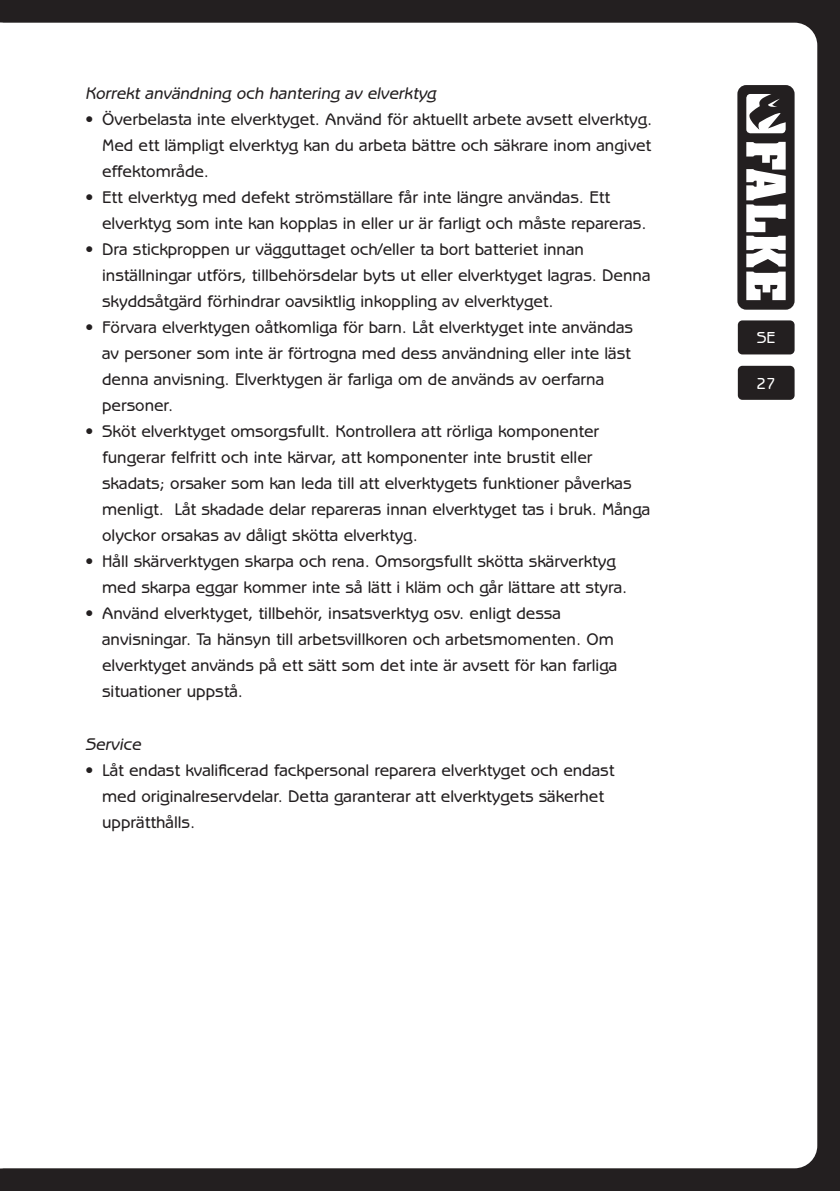
<style>
.page{position:relative;width:840px;height:1191px;background:#fff}
.page>*{position:absolute;margin:0;border:0;box-sizing:border-box;transform-origin:0 0}
.t1{font:500 17px/26px "Benguiat Gothic LT";color:#231f20}
.t2{font:italic 500 17px "Benguiat Gothic LT";color:#231f20}
.t3{font:500 16px "Benguiat Gothic LT";color:#fff}
</style>
<div class="page">
<div style="left:0;top:0;width:839px;height:1191px;background:#231f20"></div>
<div style="left:23px;top:23px;width:793px;height:1145px;background:#fff"></div>
<div style="left:737px;top:320px;width:57px;height:34px;background:#231f20;border-radius:5px"></div>
<div style="left:737px;top:366px;width:57px;height:34px;background:#231f20;border-radius:5px"></div>
<svg style="left:737px;top:85px;width:57px;height:225px"></svg>
<div style="left:0;top:23px;width:23px;height:1145px;background:#fff"></div>
<p class="t2" style="left:85px;top:83px;width:352px">Korrekt användning och hantering av elverktyg</p>
<p class="t1" style="left:102px;top:106px;width:551px;text-align:justify;text-indent:-17px">• Överbelasta inte elverktyget. Använd för aktuellt arbete avsett elverktyg.<br>Med ett lämpligt elverktyg kan du arbeta bättre och säkrare inom angivet effektområde.</p>
<p class="t1" style="left:102px;top:184px;width:545px;text-indent:-17px">• Ett elverktyg med defekt strömställare får inte längre användas. Ett elverktyg som inte kan kopplas in eller ur är farligt och måste repareras.</p>
<p class="t1" style="left:102px;top:236px;width:549px;text-indent:-17px">• Dra stickproppen ur vägguttaget och/eller ta bort batteriet innan inställningar utförs, tillbehörsdelar byts ut eller elverktyget lagras. Denna skyddsåtgärd förhindrar oavsiktlig inkoppling av elverktyget.</p>
<p class="t1" style="left:102px;top:314px;width:532px;text-indent:-17px">• Förvara elverktygen oåtkomliga för barn. Låt elverktyget inte användas av personer som inte är förtrogna med dess användning eller inte läst denna anvisning. Elverktygen är farliga om de används av oerfarna personer.</p>
<p class="t1" style="left:102px;top:418px;width:549px;text-indent:-17px">• Sköt elverktyget omsorgsfullt. Kontrollera att rörliga komponenter fungerar felfritt och inte kärvar, att komponenter inte brustit eller skadats; orsaker som kan leda till att elverktygets funktioner påverkas menligt. Låt skadade delar repareras innan elverktyget tas i bruk. Många olyckor orsakas av dåligt skötta elverktyg.</p>
<p class="t1" style="left:102px;top:548px;width:526px;text-indent:-17px">• Håll skärverktygen skarpa och rena. Omsorgsfullt skötta skärverktyg med skarpa eggar kommer inte så lätt i kläm och går lättare att styra.</p>
<p class="t1" style="left:102px;top:600px;width:516px;text-indent:-17px">• Använd elverktyget, tillbehör, insatsverktyg osv. enligt dessa anvisningar. Ta hänsyn till arbetsvillkoren och arbetsmomenten. Om elverktyget används på ett sätt som det inte är avsett för kan farliga situationer uppstå.</p>
<p class="t2" style="left:85px;top:735px;width:57px">Service</p>
<p class="t1" style="left:102px;top:757px;width:513px;text-indent:-17px">• Låt endast kvalificerad fackpersonal reparera elverktyget och endast med originalreservdelar. Detta garanterar att elverktygets säkerhet upprätthålls.</p>
<p class="t3" style="left:756px;top:329px;width:20px">SE</p>
<p class="t3" style="left:756px;top:374px;width:21px">27</p>
</div>
